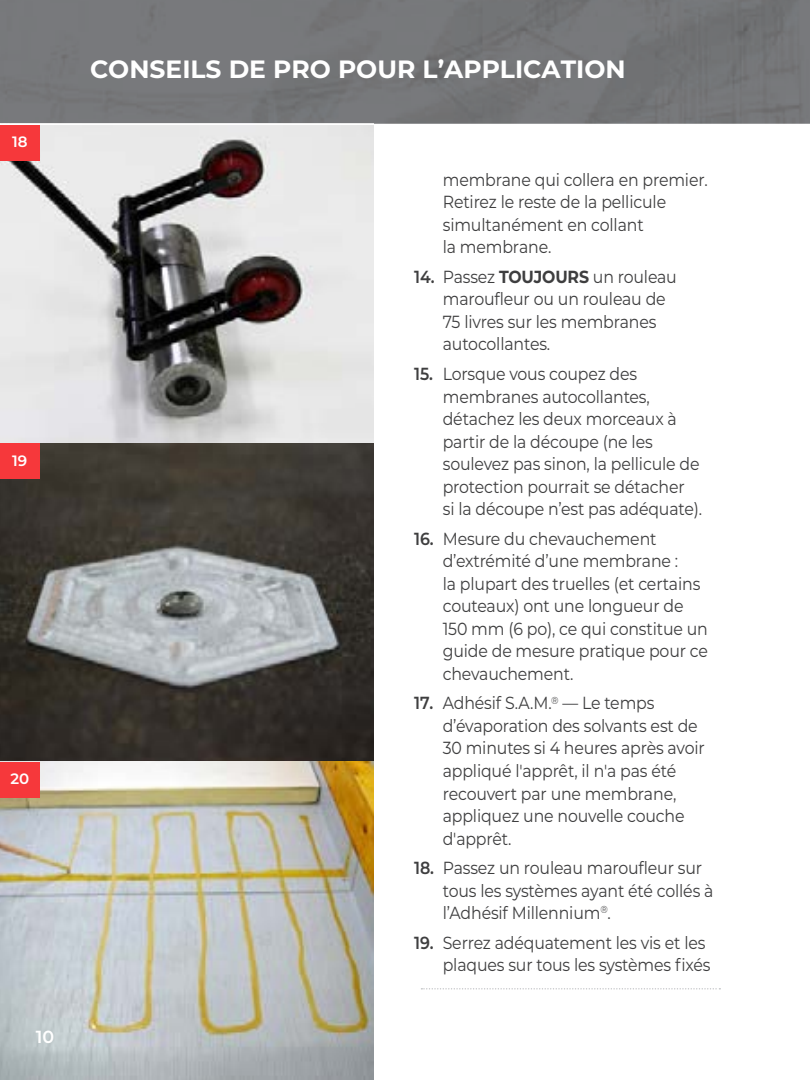
<style>
.page{position:relative;width:810px;height:1080px;background:#fff}
.page>*{position:absolute;margin:0;border:0;box-sizing:border-box;transform-origin:0 0}
.t1{font:700 25px "Montserrat";color:#fff}
.t2{font:17.5px/22.5px "Montserrat";letter-spacing:-.01em;color:#3e3e3f;scale:.9 1}
.Bodycopy{font:600 17.5px "Montserrat";color:#fff}
.Bodycopy-2{font:600 15px "Montserrat";color:#fff}
.s1{font-weight:600}
.s2{font-weight:700}
</style>
<div class="page">
<img style="left:0;top:0;width:810px;height:124px">
<img style="left:0;top:442px;width:373px;height:320px">
<img style="left:0;top:762px;width:373px;height:318px">
<svg style="left:421px;top:988px;width:299px;height:1px"></svg>
<svg style="left:0;top:125px;width:373px;height:317px;background:#bab9b9"></svg>
<div style="left:0;top:125px;width:40px;height:36px;background:#f6383b"></div>
<div style="left:0;top:443px;width:40px;height:36px;background:#f6383b"></div>
<div style="left:0;top:762px;width:40px;height:36px;background:#f6383b"></div>
<p class="Bodycopy-2" style="left:12px;top:131px;width:17px">18</p>
<p class="Bodycopy-2" style="left:12px;top:450px;width:17px">19</p>
<p class="Bodycopy-2" style="left:10px;top:768px;width:20px">20</p>
<p class="Bodycopy" style="left:36px;top:1024px;width:20px">10</p>
<p class="t1" style="left:90px;top:51px;width:537px">CONSEILS DE PRO POUR L’APPLICATION</p>
<p class="t2" style="left:443px;top:168px;width:296px">membrane qui collera en premier.<br>Retirez le reste de la pellicule simultanément en collant<br>la membrane.</p>
<p class="t2" style="left:443px;top:265px;width:262px;text-indent:-29px"><span class="s1">14.</span> Passez <span class="s2">TOUJOURS</span> un rouleau maroufleur ou un rouleau de<br>75 livres sur les membranes autocollantes.</p>
<p class="t2" style="left:443px;top:362px;width:290px;text-indent:-29px"><span class="s1">15.</span> Lorsque vous coupez des membranes autocollantes, détachez les deux morceaux à partir de la découpe (ne les soulevez pas sinon, la pellicule de protection pourrait se détacher<br>si la découpe n’est pas adéquate).</p>
<p class="t2" style="left:443px;top:527px;width:296px;text-indent:-29px"><span class="s1">16.</span> Mesure du chevauchement d’extrémité d’une membrane :<br>la plupart des truelles (et certains couteaux) ont une longueur de<br>150 mm (6 po), ce qui constitue un guide de mesure pratique pour ce chevauchement.</p>
<p class="t2" style="left:443px;top:691px;width:293px;text-indent:-29px"><span class="s1">17.</span> Adhésif S.A.M.<sup>®</sup> — Le temps d’évaporation des solvants est de<br>30 minutes si 4 heures après avoir appliqué l'apprêt, il n'a pas été recouvert par une membrane, appliquez une nouvelle couche d'apprêt.</p>
<p class="t2" style="left:443px;top:856px;width:302px;text-indent:-29px"><span class="s1">18.</span> Passez un rouleau maroufleur sur tous les systèmes ayant été collés à l’Adhésif Millennium<sup>®</sup>.</p>
<p class="t2" style="left:414px;top:931px;width:331px;text-align:right"><span class="s1">19.</span> Serrez adéquatement les vis et les plaques sur tous les systèmes fixés</p>
</div>
